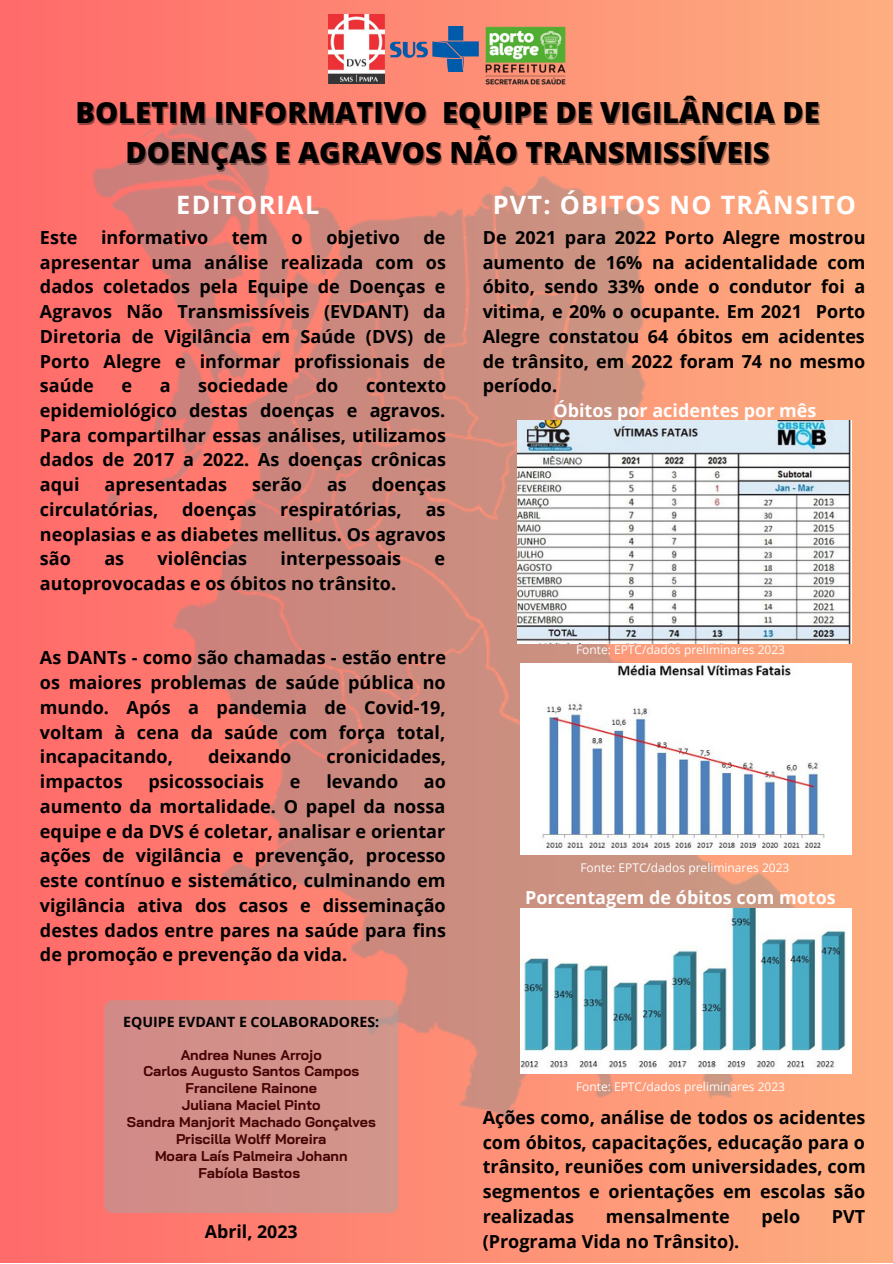
<style>
.page{position:relative;width:893px;height:1264px;background:#fff}
.page>*{position:absolute;margin:0;border:0;box-sizing:border-box;transform-origin:0 0}
.t1{font:800 29.1px/40.2px "Open Sans";color:#000;text-align:center}
.t2{font:700 25.35px "Open Sans";letter-spacing:.05em;color:#fff}
.t3{font:700 18px/24.8px "Open Sans";color:#000;text-align:justify}
.t4{font:700 18px "Open Sans";color:#fdfdfd}
.t5{font:700 17.7px "Open Sans";color:#000}
.t6{font:700 14.1px/16.8px "Bai Jamjuree";color:#440303;text-align:center}
.t7{font:700 14.1px "Open Sans";color:#000}
.t8{font:12px "Open Sans";color:#fdfdfd}
</style>
<div class="page">
<div style="left:0;top:0;width:892px;height:1262px;background:linear-gradient(to right,#fe6a6a,#fdae80)"></div>
<img style="left:72px;top:96px;width:766px;height:1042px">
<img style="left:517px;top:421px;width:334px;height:222px">
<img style="left:520px;top:664px;width:331px;height:190px">
<img style="left:520px;top:908px;width:331px;height:165px">
<img style="left:329px;top:14px;width:55px;height:69px">
<img style="left:391px;top:26px;width:88px;height:45px">
<img style="left:486px;top:26px;width:79px;height:58px">
<div style="left:104px;top:1000px;width:294px;height:212px;background:#d29089;border-radius:8px"></div>
<h1 class="t1" style="left:75px;top:92px;width:745px">BOLETIM INFORMATIVO EQUIPE DE VIGILÂNCIA DE<br>DOENÇAS E AGRAVOS NÃO TRANSMISSÍVEIS</h1>
<h2 class="t2" style="left:176px;top:187px;width:145px">EDITORIAL</h2>
<h2 class="t2" style="left:492px;top:187px;width:365px">PVT: ÓBITOS NO TRÂNSITO</h2>
<p class="t3" style="left:40px;top:224px;width:39px">Este</p>
<p class="t3" style="left:101px;top:224px;width:109px">informativo</p>
<p class="t3" style="left:232px;top:224px;width:38px">tem</p>
<p class="t3" style="left:291px;top:224px;width:13px">o</p>
<p class="t3" style="left:326px;top:224px;width:75px">objetivo</p>
<p class="t3" style="left:40px;top:224px;width:407px;text-indent:383px">de apresentar uma análise realizada com os dados coletados pela Equipe de Doenças e Agravos Não Transmissíveis (EVDANT) da Diretoria de Vigilância em Saúde (DVS) de Porto Alegre e informar profissionais de saúde</p>
<p class="t3" style="left:121px;top:373px;width:12px">e</p>
<p class="t3" style="left:160px;top:373px;width:12px">a</p>
<p class="t3" style="left:198px;top:373px;width:91px">sociedade</p>
<p class="t3" style="left:316px;top:373px;width:24px">do</p>
<p class="t3" style="left:40px;top:373px;width:408px;text-indent:326px">contexto epidemiológico destas doenças e agravos.<br>Para compartilhar essas análises, utilizamos dados de 2017 a 2022. As doenças crônicas aqui</p>
<p class="t3" style="left:105px;top:472px;width:124px">apresentadas</p>
<p class="t3" style="left:252px;top:472px;width:51px">serão</p>
<p class="t3" style="left:327px;top:472px;width:21px">as</p>
<p class="t3" style="left:372px;top:472px;width:76px">doenças</p>
<p class="t3" style="left:40px;top:496px;width:120px">circulatórias,</p>
<p class="t3" style="left:182px;top:496px;width:76px">doenças</p>
<p class="t3" style="left:280px;top:496px;width:123px">respiratórias,</p>
<p class="t3" style="left:40px;top:496px;width:407px;text-indent:385px">as neoplasias e as diabetes mellitus. Os agravos são</p>
<p class="t3" style="left:104px;top:546px;width:21px">as</p>
<p class="t3" style="left:158px;top:546px;width:91px">violências</p>
<p class="t3" style="left:280px;top:546px;width:122px">interpessoais</p>
<p class="t3" style="left:434px;top:546px;width:12px">e</p>
<p class="t3" style="left:40px;top:571px;width:358px">autoprovocadas e os óbitos no trânsito.</p>
<p class="t3" style="left:40px;top:645px;width:407px">As DANTs - como são chamadas - estão entre os maiores problemas de saúde pública no mundo. Após a pandemia de Covid-19, voltam à cena da saúde com força total, incapacitando,</p>
<p class="t3" style="left:208px;top:744px;width:85px">deixando</p>
<p class="t3" style="left:326px;top:744px;width:121px">cronicidades,</p>
<p class="t3" style="left:40px;top:768px;width:84px">impactos</p>
<p class="t3" style="left:148px;top:768px;width:117px">psicossociais</p>
<p class="t3" style="left:290px;top:768px;width:12px">e</p>
<p class="t3" style="left:326px;top:768px;width:73px">levando</p>
<p class="t3" style="left:40px;top:768px;width:407px;text-indent:384px">ao aumento da mortalidade. O papel da nossa equipe e da DVS é coletar, analisar e orientar ações de vigilância e prevenção, processo este contínuo e sistemático, culminando em vigilância ativa dos casos e disseminação destes dados entre pares na saúde para fins de promoção e prevenção da vida.</p>
<p class="t7" style="left:123px;top:1011px;width:257px">EQUIPE EVDANT E COLABORADORES:</p>
<p class="t6" style="left:127px;top:1045px;width:250px">Andrea Nunes Arrojo<br>Carlos Augusto Santos Campos<br>Francilene Rainone<br>Juliana Maciel Pinto<br>Sandra Manjorit Machado Gonçalves<br>Priscilla Wolff Moreira<br>Moara Laís Palmeira Johann<br>Fabíola Bastos</p>
<p class="t5" style="left:205px;top:1218px;width:94px">Abril, 2023</p>
<p class="t3" style="left:482px;top:224px;width:384px">De 2021 para 2022 Porto Alegre mostrou aumento de 16% na acidentalidade com óbito, sendo 33% onde o condutor foi a vitima, e 20% o ocupante. Em 2021 Porto Alegre constatou 64 óbitos em acidentes de trânsito, em 2022 foram 74 no mesmo período.</p>
<p class="t4" style="left:553px;top:398px;width:264px">Óbitos por acidentes por mês</p>
<p class="t8" style="left:576px;top:641px;width:210px">Fonte: EPTC/dados preliminares 2023</p>
<p class="t8" style="left:580px;top:859px;width:210px">Fonte: EPTC/dados preliminares 2023</p>
<p class="t4" style="left:525px;top:885px;width:312px">Porcentagem de óbitos com motos</p>
<p class="t8" style="left:576px;top:1078px;width:210px">Fonte: EPTC/dados preliminares 2023</p>
<p class="t3" style="left:482px;top:1104px;width:384px">Ações como, análise de todos os acidentes com óbitos, capacitações, educação para o trânsito, reuniões com universidades, com segmentos e orientações em escolas são realizadas</p>
<p class="t3" style="left:606px;top:1203px;width:125px">mensalmente</p>
<p class="t3" style="left:761px;top:1203px;width:40px">pelo</p>
<p class="t3" style="left:831px;top:1203px;width:35px">PVT</p>
<p class="t3" style="left:482px;top:1228px;width:258px">(Programa Vida no Trânsito).</p>
</div>
